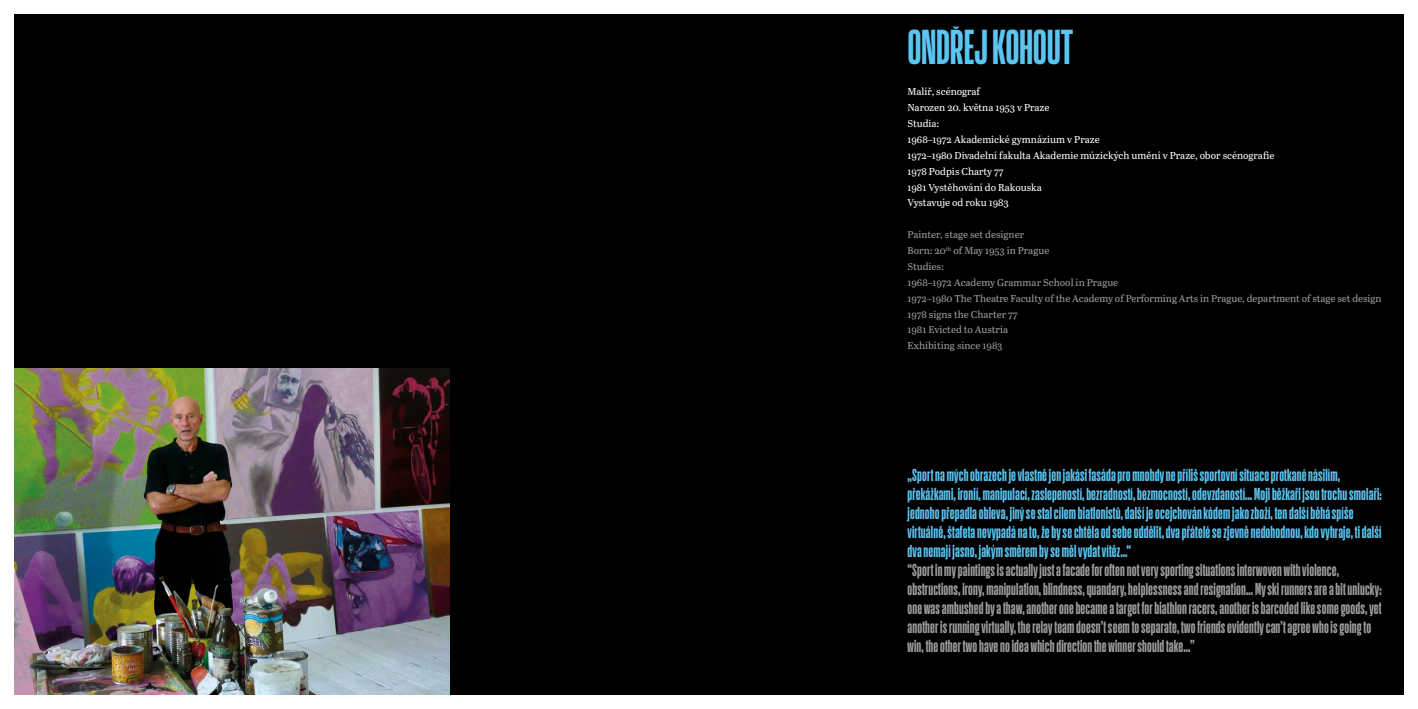
<style>
.page{position:relative;width:1418px;height:709px;background:#fff}
.page>*{position:absolute;margin:0;border:0;box-sizing:border-box;transform-origin:0 0}
.t1{font:48px "Action Cond Bold Grade 2";letter-spacing:-.01em;color:#5bc5f2}
.t2{font:17px/19px "Action Cond Bold Grade 2";letter-spacing:.01em;color:#9d9d9c}
.t3{font:17px/19px "Action Cond Bold Grade 2";letter-spacing:.01em;color:#5bc5f2}
.t4{font:10px/15.9px "Abril Text";letter-spacing:-.005em;color:#9d9d9c}
.t5{font:10px/15.9px "Abril Text";color:#fff}
</style>
<div class="page">
<div style="left:14px;top:14px;width:1389px;height:680px;background:#000"></div>
<img style="left:14px;top:369px;width:435px;height:325px">
<h1 class="t1" style="left:907px;top:21px;width:167px">ONDŘEJ KOHOUT</h1>
<p class="t5" style="left:907px;top:83px;width:368px">Malíř, scénograf<br>Narozen 20. května 1953 v Praze<br>Studia:<br>1968–1972 Akademické gymnázium v Praze<br>1972–1980 Divadelní fakulta Akademie múzických umění v Praze, obor scénografie<br>1978 Podpis Charty 77<br>1981 Vystěhování do Rakouska<br>Vystavuje od roku 1983</p>
<p class="t4" style="left:907px;top:226px;width:475px">Painter, stage set designer<br>Born: 20<sup>th</sup> of May 1953 in Prague<br>Studies:<br>1968–1972 Academy Grammar School in Prague<br>1972–1980 The Theatre Faculty of the Academy of Performing Arts in Prague, department of stage set design 1978 signs the Charter 77<br>1981 Evicted to Austria<br>Exhibiting since 1983</p>
<p class="t3" style="left:907px;top:465px;width:476px">„Sport na mých obrazech je vlastně jen jakási fasáda pro mnohdy ne příliš sportovní situace protkané násilím, překážkami, ironií, manipulací, zaslepeností, bezradností, bezmocností, odevzdaností… Moji běžkaři jsou trochu smolaři: jednoho přepadla obleva, jiný se stal cílem biatlonistů, další je ocejchován kódem jako zboží, ten další běhá spíše virtuálně, štafeta nevypadá na to, že by se chtěla od sebe oddělit, dva přátelé se zjevně nedohodnou, kdo vyhraje, ti další dva nemají jasno, jakým směrem by se měl vydat vítěz…“</p>
<p class="t2" style="left:907px;top:560px;width:476px">“Sport in my paintings is actually just a facade for often not very sporting situations interwoven with violence, obstructions, irony, manipulation, blindness, quandary, helplessness and resignation… My ski runners are a bit unlucky: one was ambushed by a thaw, another one became a target for biathlon racers, another is barcoded like some goods, yet another is running virtually, the relay team doesn’t seem to separate, two friends evidently can’t agree who is going to win, the other two have no idea which direction the winner should take…”</p>
</div>
